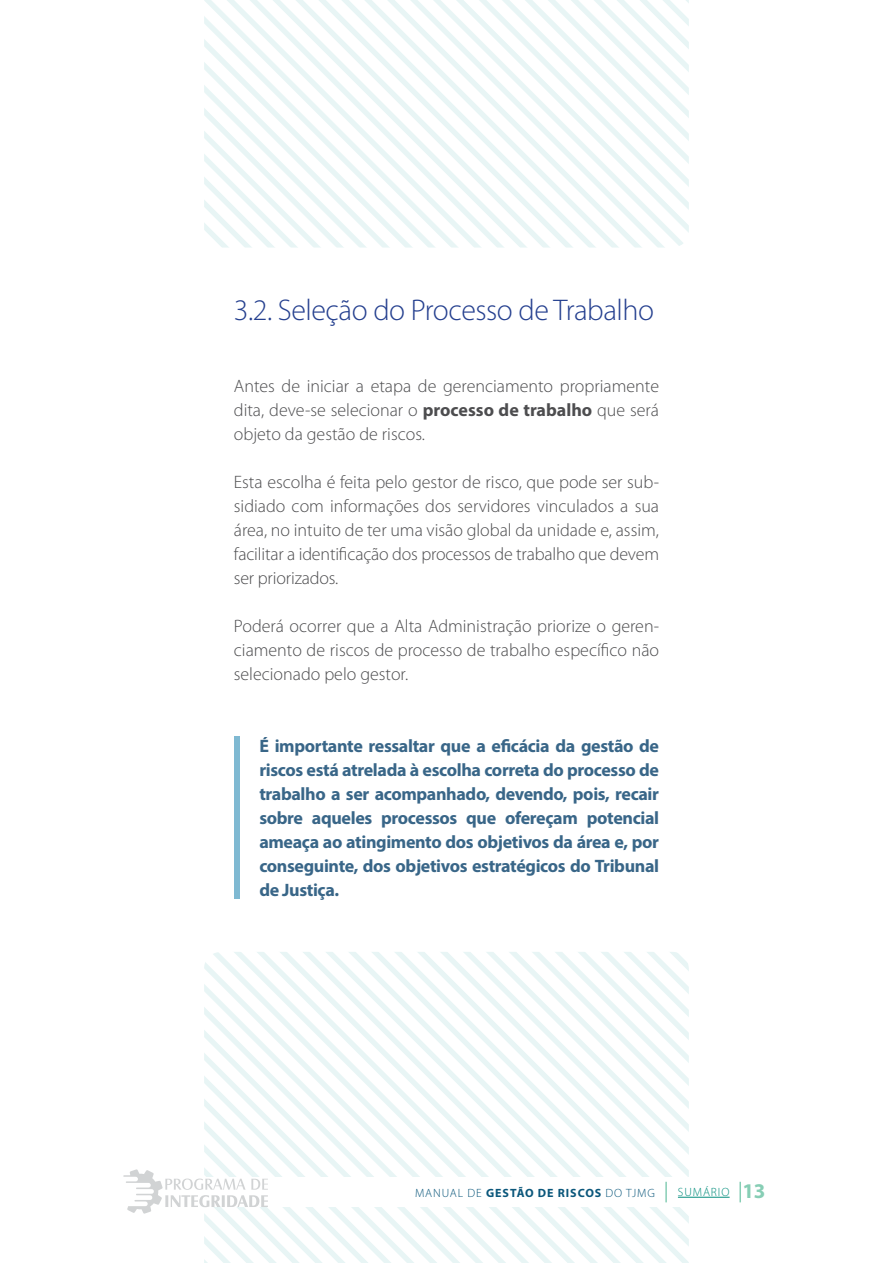
<style>
.page{position:relative;width:893px;height:1263px;background:#fff}
.page>*{position:absolute;margin:0;border:0;box-sizing:border-box;transform-origin:0 0}
.t1{font:300 30px "Myriad Pro";letter-spacing:-.015em;color:#25408f}
.t2{font:700 21px "Myriad Pro";color:#87ceb5}
.t3{font:300 18px/24px "Myriad Pro";color:#4d4d4f;text-align:justify}
.t4{font:700 18px/24px "Myriad Pro";letter-spacing:-.02em;color:#396688;text-align:justify}
.t5{font:300 12px "Myriad Pro";letter-spacing:.08em;color:#0b577b}
.t6{font:300 12px "Myriad Pro";color:#008c7b}
.s1{font-weight:700}
</style>
<div class="page">
<svg style="left:234px;top:736px;width:5px;height:162px"></svg>
<svg style="left:204px;top:0;width:128px;height:79px"></svg>
<svg style="left:332px;top:0;width:46px;height:79px"></svg>
<svg style="left:204px;top:79px;width:174px;height:169px"></svg>
<svg style="left:378px;top:0;width:311px;height:248px"></svg>
<hr style="left:678px;top:1197px;width:52px;height:1px;background:#008c7b">
<svg style="left:123px;top:952px;width:566px;height:311px"></svg>
<hr style="left:665px;top:1182px;width:2px;height:20px;background:#87ceb5">
<hr style="left:739px;top:1182px;width:2px;height:20px;background:#87ceb5">
<h1 class="t1" style="left:234px;top:292px;width:422px">3.2. Seleção do Processo de Trabalho</h1>
<p class="t3" style="left:234px;top:374px;width:427px">Antes de iniciar a etapa de gerenciamento propriamente dita, deve-se selecionar o <span class="s1">processo de trabalho</span> que será objeto da gestão de riscos.</p>
<p class="t3" style="left:234px;top:470px;width:427px">Esta escolha é feita pelo gestor de risco, que pode ser sub&shy;sidiado com informações dos servidores vinculados a sua área, no intuito de ter uma visão global da unidade e, assim, facilitar a identificação dos processos de trabalho que devem ser priorizados.</p>
<p class="t3" style="left:234px;top:614px;width:427px">Poderá ocorrer que a Alta Administração priorize o geren&shy;ciamento de riscos de processo de trabalho específico não selecionado pelo gestor.</p>
<p class="t4" style="left:259px;top:733px;width:401px">É importante ressaltar que a eficácia da gestão de riscos está atrelada à escolha correta do processo de trabalho a ser acompanhado, devendo, pois, recair sobre aqueles processos que ofereçam potencial ameaça ao atingimento dos objetivos da área e, por conseguinte, dos objetivos estratégicos do Tribunal de Justiça.</p>
<p class="t5" style="left:415px;top:1185px;width:241px">Manual de <span class="s1">Gestão de Riscos</span> do TJMG</p>
<p class="t6" style="left:678px;top:1185px;width:15px">Sumário</p>
<p class="t2" style="left:742px;top:1177px;width:24px">13</p>
</div>
